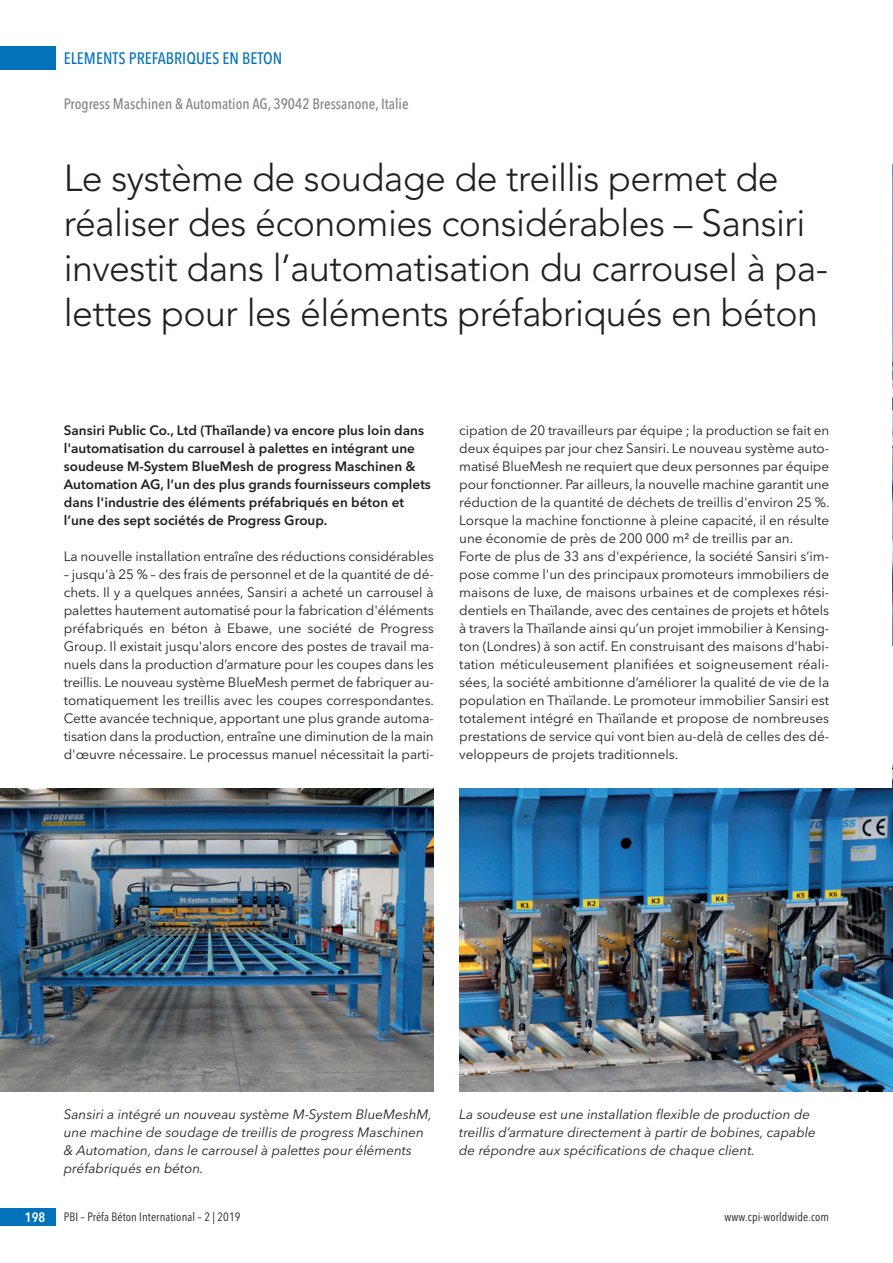
<style>
.page{position:relative;width:893px;height:1263px;background:#fff}
.page>*{position:absolute;margin:0;border:0;box-sizing:border-box;transform-origin:0 0}
.t1{font:300 37.5px/45px "Avenir";letter-spacing:-.015em;color:#231f20}
.t2{font:500 16.5px "Avenir Next Condensed";color:#0372bb}
.t3{font:500 15px "Avenir Next Condensed";color:#808285}
.t4{font:13.5px/18px "Avenir Next";letter-spacing:-.005em;color:#231f20;text-align:justify}
.t5{font:italic 13.5px/18px "Avenir Next";color:#231f20}
.t6{font:600 13.5px/18px "Avenir Next";color:#231f20}
.t7{font:600 13.5px "Avenir Next Condensed";color:#fff}
.t8{font:12px "Avenir Next Condensed";letter-spacing:.01em;color:#231f20}
</style>
<div class="page">
<hr style="left:892px;top:0;width:1px;height:1263px;background:#262626">
<svg style="left:892px;top:1224px;width:1px;height:19px"></svg>
<img style="left:892px;top:164px;width:1px;height:481px">
<img style="left:892px;top:765px;width:1px;height:23px">
<div style="left:0;top:47px;width:55px;height:23px;background:#0372bb"></div>
<div style="left:0;top:1208px;width:55px;height:18px;background:#0372bb"></div>
<img style="left:0;top:788px;width:434px;height:303px">
<img style="left:459px;top:788px;width:434px;height:303px">
<p class="t2" style="left:64px;top:51px;width:220px">ELEMENTS PREFABRIQUES EN BETON</p>
<p class="t3" style="left:64px;top:97px;width:346px">Progress Maschinen &amp; Automation AG, 39042 Bressanone, Italie</p>
<h1 class="t1" style="left:64px;top:158px;width:766px">Le système de soudage de treillis permet de réaliser des économies considérables – Sansiri investit dans l’automatisation du carrousel à pa&shy;lettes pour les éléments préfabriqués en béton</h1>
<p class="t6" style="left:64px;top:422px;width:369px">Sansiri Public Co., Ltd (Thaïlande) va encore plus loin dans l'automatisation du carrousel à palettes en intégrant une soudeuse M-System BlueMesh de progress Maschinen &amp; Automation AG, l’un des plus grands fournisseurs complets dans l'industrie des éléments préfabriqués en béton et l’une des sept sociétés de Progress Group.</p>
<p class="t4" style="left:64px;top:548px;width:371px">La nouvelle installation entraîne des réductions considérables</p>
<p class="t4" style="left:64px;top:566px;width:372px">– jusqu'à 25 % – des frais de personnel et de la quantité de dé&shy;chets. Il y a quelques années, Sansiri a acheté un carrousel à palettes hautement automatisé pour la fabrication d'éléments préfabriqués en béton à Ebawe, une société de Progress Group. Il existait jusqu'alors encore des postes de travail ma&shy;nuels dans la production d’armature pour les coupes dans les treillis. Le nouveau système BlueMesh permet de fabriquer au&shy;tomatiquement les treillis avec les coupes correspondantes.<br>Cette avancée technique, apportant une plus grande automa&shy;tisation dans la production, entraîne une diminution de la main d'œuvre nécessaire. Le processus manuel nécessitait la parti-</p>
<p class="t4" style="left:459px;top:422px;width:372px;text-align:left">cipation de 20 travailleurs par équipe ; la production se fait en deux équipes par jour chez Sansiri. Le nouveau système auto&shy;matisé BlueMesh ne requiert que deux personnes par équipe pour fonctionner. Par ailleurs, la nouvelle machine garantit une réduction de la quantité de déchets de treillis d'environ 25 %.<br>Lorsque la machine fonctionne à pleine capacité, il en résulte une économie de près de 200 000 m² de treillis par an.<br>Forte de plus de 33 ans d'expérience, la société Sansiri s’im&shy;pose comme l'un des principaux promoteurs immobiliers de maisons de luxe, de maisons urbaines et de complexes rési&shy;dentiels en Thaïlande, avec des centaines de projets et hôtels à travers la Thaïlande ainsi qu’un projet immobilier à Kensing&shy;ton (Londres) à son actif. En construisant des maisons d’habi&shy;tation méticuleusement planifiées et soigneusement réali&shy;sées, la société ambitionne d’améliorer la qualité de vie de la population en Thaïlande. Le promoteur immobilier Sansiri est totalement intégré en Thaïlande et propose de nombreuses prestations de service qui vont bien au-delà de celles des dé&shy;veloppeurs de projets traditionnels.</p>
<p class="t5" style="left:64px;top:1106px;width:370px">Sansiri a intégré un nouveau système M-System BlueMeshM, une machine de soudage de treillis de progress Maschinen &amp; Automation, dans le carrousel à palettes pour éléments préfabriqués en béton.</p>
<p class="t5" style="left:459px;top:1106px;width:358px">La soudeuse est une installation flexible de production de treillis d’armature directement à partir de bobines, capable de répondre aux spécifications de chaque client.</p>
<p class="t7" style="left:25px;top:1209px;width:22px">198</p>
<p class="t8" style="left:64px;top:1209px;width:178px">PBI – Préfa Béton International – 2 | 2019</p>
<p class="t8" style="left:725px;top:1209px;width:106px">www.cpi-worldwide.com</p>
</div>
